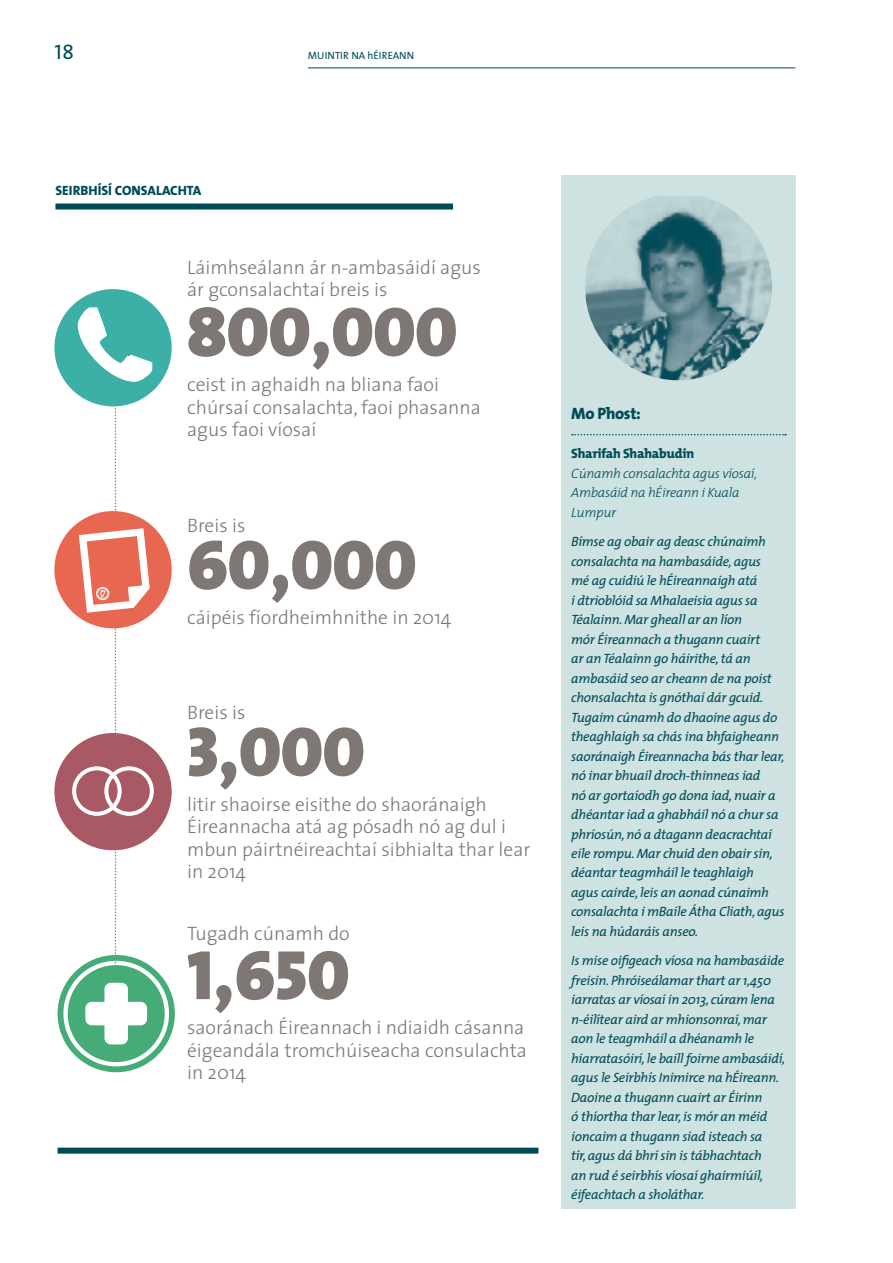
<style>
.page{position:relative;width:893px;height:1263px;background:#fff}
.page>*{position:absolute;margin:0;border:0;box-sizing:border-box;transform-origin:0 0}
.t1{font:70.5px "The Sans Black Caps";color:#7f7773}
.t2{font:21px "The Sans Caps";color:#004b58}
.t3{font:300 19.5px/22.5px "The Sans";color:#7f7773}
.t4{font:800 16.5px "The Mix";letter-spacing:-.02em;color:#004b58}
.t5{font:italic 13.5px/19.5px "The Mix";letter-spacing:-.02em;color:#004b58}
.t6{font:italic 300 13.5px/19.5px "The Mix";letter-spacing:-.02em;color:#004b58}
.t7{font:13.5px "The Sans Extra Bold Caps";color:#004b58}
.t8{font:800 13.5px "The Mix";letter-spacing:-.02em;color:#004b58}
.t9{font:10.5px "The Sans";color:#004b58}
</style>
<div class="page">
<hr style="left:308px;top:68px;width:487px;height:1px;background:#004b58">
<div style="left:561px;top:175px;width:234px;height:1034px;background:#cde2e1"></div>
<svg style="left:572px;top:434px;width:214px;height:1px"></svg>
<img style="left:585px;top:193px;width:187px;height:187px;border-radius:94px">
<div style="left:55px;top:204px;width:398px;height:6px;background:#004b58"></div>
<div style="left:54px;top:289px;width:118px;height:117px;background:#3cb0a7;border-radius:50%"></div>
<div style="left:54px;top:733px;width:118px;height:117px;background:#a85963;border-radius:50%"></div>
<div style="left:58px;top:955px;width:117px;height:117px;border:6px solid #45ab77;border-radius:50%"></div>
<div style="left:68px;top:965px;width:97px;height:97px;background:#45ab77;border-radius:50%"></div>
<div style="left:58px;top:1147px;width:480px;height:6px;background:#004b58"></div>
<div style="left:54px;top:511px;width:118px;height:117px;background:#e86750;border-radius:50%"></div>
<svg style="left:72px;top:307px;width:82px;height:737px"></svg>
<h2 class="t2" style="left:54px;top:34px;width:21px">18</h2>
<p class="t9" style="left:308px;top:46px;width:108px">MUINTIR NA hÉIREANN</p>
<p class="t7" style="left:55px;top:179px;width:147px">SEIRBHÍSÍ CONSALACHTA</p>
<h3 class="t3" style="left:187px;top:255px;width:295px">Láimhseálann ár n-ambasáidí agus ár gconsalachtaí breis is</h3>
<h1 class="t1" style="left:187px;top:272px;width:272px">800,000</h1>
<h3 class="t3" style="left:187px;top:373px;width:295px">ceist in aghaidh na bliana faoi chúrsaí consalachta, faoi phasanna agus faoi víosaí</h3>
<h3 class="t3" style="left:187px;top:514px;width:60px">Breis is</h3>
<h1 class="t1" style="left:187px;top:505px;width:231px">60,000</h1>
<h3 class="t3" style="left:187px;top:606px;width:266px">cáipéis fíordheimhnithe in 2014</h3>
<h3 class="t3" style="left:187px;top:701px;width:60px">Breis is</h3>
<h1 class="t1" style="left:187px;top:692px;width:179px">3,000</h1>
<h3 class="t3" style="left:187px;top:792px;width:345px">litir shaoirse eisithe do shaoránaigh<br>Éireannacha atá ag pósadh nó ag dul i mbun páirtnéireachtaí sibhialta thar lear in 2014</h3>
<h3 class="t3" style="left:187px;top:921px;width:164px">Tugadh cúnamh do</h3>
<h1 class="t1" style="left:187px;top:915px;width:164px">1,650</h1>
<h3 class="t3" style="left:187px;top:1016px;width:341px">saoránach Éireannach i ndiaidh cásanna éigeandála tromchúiseacha consulachta in 2014</h3>
<p class="t4" style="left:571px;top:400px;width:71px">Mo Phost:</p>
<p class="t8" style="left:571px;top:442px;width:125px">Sharifah Shahabudin</p>
<p class="t6" style="left:571px;top:463px;width:187px">Cúnamh consalachta agus víosaí,<br>Ambasáid na hÉireann i Kuala<br>Lumpur</p>
<p class="t5" style="left:571px;top:531px;width:215px">Bímse ag obair ag deasc chúnaimh consalachta na hambasáide, agus<br>mé ag cuidiú le hÉireannaigh atá<br>i dtrioblóid sa Mhalaeisia agus sa Téalainn. Mar gheall ar an líon<br>mór Éireannach a thugann cuairt<br>ar an Téalainn go háirithe, tá an ambasáid seo ar cheann de na poist chonsalachta is gnóthaí dár gcuid.<br>Tugaim cúnamh do dhaoine agus do theaghlaigh sa chás ina bhfaigheann saoránaigh Éireannacha bás thar lear, nó inar bhuail droch-thinneas iad<br>nó ar gortaíodh go dona iad, nuair a dhéantar iad a ghabháil nó a chur sa phríosún, nó a dtagann deacrachtaí eile rompu. Mar chuid den obair sin, déantar teagmháil le teaghlaigh agus cairde, leis an aonad cúnaimh consalachta i mBaile Átha Cliath, agus leis na húdaráis anseo.</p>
<p class="t5" style="left:571px;top:950px;width:215px">Is mise oifigeach víosa na hambasáide freisin. Phróiseálamar thart ar 1,450 iarratas ar víosaí in 2013, cúram lena n-éilítear aird ar mhionsonraí, mar aon le teagmháil a dhéanamh le hiarratasóirí, le baill foirne ambasáidí, agus le Seirbhís Inimirce na hÉireann.<br>Daoine a thugann cuairt ar Éirinn<br>ó thíortha thar lear, is mór an méid ioncaim a thugann siad isteach sa<br>tír, agus dá bhrí sin is tábhachtach<br>an rud é seirbhís víosaí ghairmiúil, éifeachtach a sholáthar.</p>
</div>
